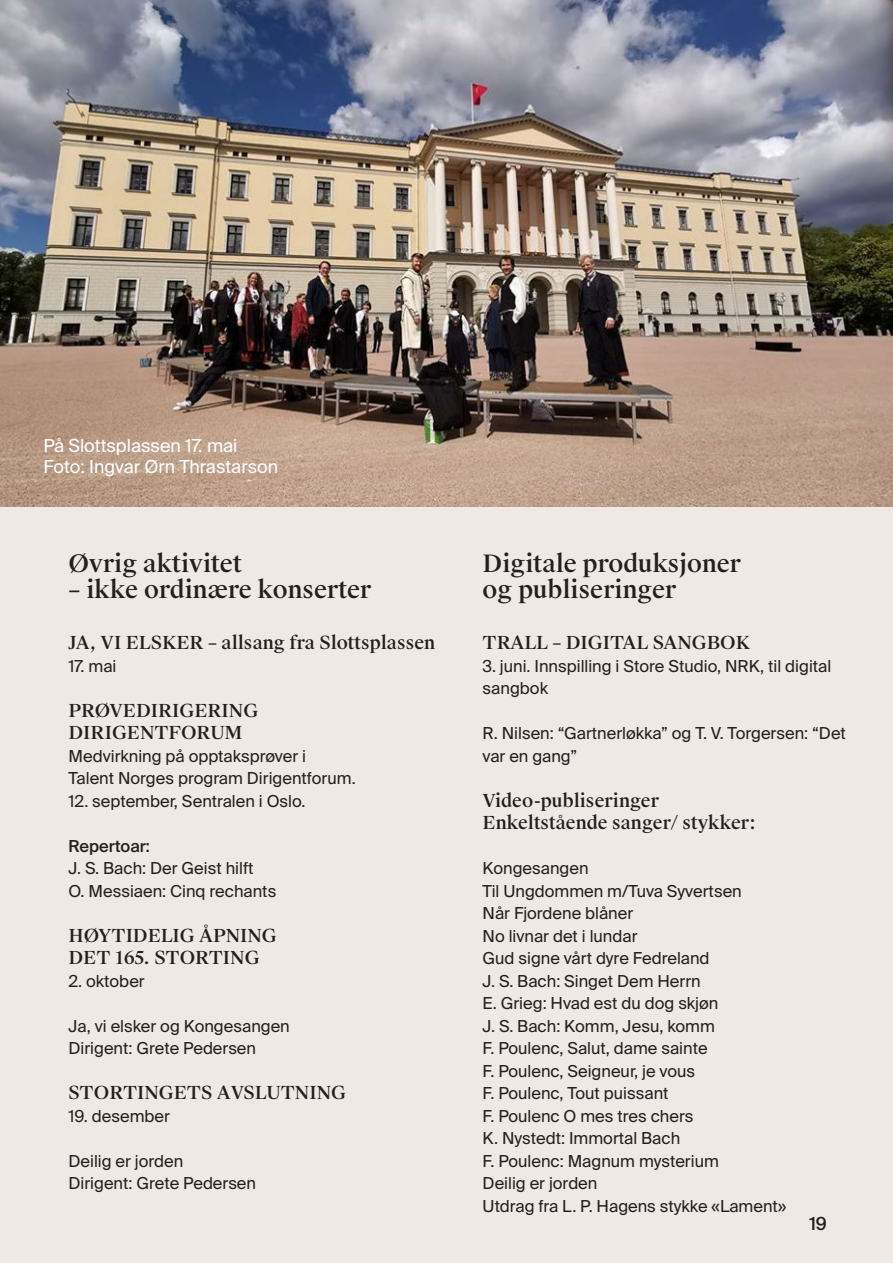
<style>
.page{position:relative;width:893px;height:1263px;background:#fff}
.page>*{position:absolute;margin:0;border:0;box-sizing:border-box;transform-origin:0 0}
.t1{font:500 24px "Suisse Works";color:#231f20}
.t2{font:500 18px "Suisse Works";color:#231f20}
.t3{font:18px "Suisse Intl";color:#fff}
.t4{font:500 18px "Suisse Intl";color:#231f20}
.t5{font:16.5px/22.5px "Suisse Intl";color:#231f20}
.t6{font:500 16.5px "Suisse Intl";color:#231f20}
</style>
<div class="page">
<div style="left:0;top:506px;width:893px;height:757px;background:#f0e8e5"></div>
<img style="left:0;top:0;width:893px;height:506px">
<p class="t3" style="left:44px;top:435px;width:195px">På Slottsplassen 17. mai</p>
<p class="t3" style="left:44px;top:456px;width:236px">Foto: Ingvar Ørn Thrastarson</p>
<p class="t1" style="left:69px;top:549px;width:175px">Øvrig aktivitet</p>
<p class="t1" style="left:69px;top:574px;width:304px">– ikke ordinære konserter</p>
<p class="t2" style="left:69px;top:632px;width:368px">JA, VI ELSKER – allsang fra Slottsplassen</p>
<p class="t5" style="left:69px;top:655px;width:49px">17. mai</p>
<p class="t2" style="left:69px;top:699px;width:191px">PRØVEDIRIGERING</p>
<p class="t2" style="left:69px;top:722px;width:176px">DIRIGENTFORUM</p>
<p class="t5" style="left:69px;top:745px;width:239px">Medvirkning på opptaksprøver i</p>
<p class="t5" style="left:69px;top:767px;width:289px">Talent Norges program Dirigentforum.</p>
<p class="t5" style="left:69px;top:790px;width:238px">12. september, Sentralen i Oslo.</p>
<p class="t6" style="left:69px;top:836px;width:83px">Repertoar:</p>
<p class="t5" style="left:69px;top:857px;width:186px">J. S. Bach: Der Geist hilft</p>
<p class="t5" style="left:69px;top:880px;width:209px">O. Messiaen: Cinq rechants</p>
<p class="t2" style="left:69px;top:924px;width:210px">HØYTIDELIG ÅPNING</p>
<p class="t2" style="left:69px;top:947px;width:193px">DET 165. STORTING</p>
<p class="t5" style="left:69px;top:970px;width:78px">2. oktober</p>
<p class="t5" style="left:69px;top:1015px;width:223px">Ja, vi elsker og Kongesangen</p>
<p class="t5" style="left:69px;top:1037px;width:189px">Dirigent: Grete Pedersen</p>
<p class="t2" style="left:69px;top:1082px;width:279px">STORTINGETS AVSLUTNING</p>
<p class="t5" style="left:69px;top:1105px;width:103px">19. desember</p>
<p class="t5" style="left:69px;top:1150px;width:116px">Deilig er jorden</p>
<p class="t5" style="left:69px;top:1172px;width:189px">Dirigent: Grete Pedersen</p>
<p class="t1" style="left:483px;top:549px;width:260px">Digitale produksjoner</p>
<p class="t1" style="left:483px;top:574px;width:195px">og publiseringer</p>
<p class="t2" style="left:483px;top:632px;width:269px">TRALL – DIGITAL SANGBOK</p>
<p class="t5" style="left:483px;top:655px;width:350px">3. juni. Innspilling i Store Studio, NRK, til digital sangbok</p>
<p class="t5" style="left:483px;top:722px;width:365px">R. Nilsen: “Gartnerløkka” og T. V. Torgersen: “Det var en gang”</p>
<p class="t2" style="left:483px;top:789px;width:178px">Video-publiseringer</p>
<p class="t2" style="left:483px;top:812px;width:275px">Enkeltstående sanger/ stykker:</p>
<p class="t5" style="left:483px;top:857px;width:107px">Kongesangen</p>
<p class="t5" style="left:483px;top:880px;width:261px">Til Ungdommen m/Tuva Syvertsen</p>
<p class="t5" style="left:483px;top:902px;width:152px">Når Fjordene blåner</p>
<p class="t5" style="left:483px;top:925px;width:156px">No livnar det i lundar</p>
<p class="t5" style="left:483px;top:947px;width:228px">Gud signe vårt dyre Fedreland</p>
<p class="t5" style="left:483px;top:970px;width:220px">J. S. Bach: Singet Dem Herrn</p>
<p class="t5" style="left:483px;top:992px;width:237px">E. Grieg: Hvad est du dog skjøn</p>
<p class="t5" style="left:483px;top:1015px;width:234px">J. S. Bach: Komm, Jesu, komm</p>
<p class="t5" style="left:483px;top:1037px;width:226px">F. Poulenc, Salut, dame sainte</p>
<p class="t5" style="left:483px;top:1060px;width:214px">F. Poulenc, Seigneur, je vous</p>
<p class="t5" style="left:483px;top:1082px;width:187px">F. Poulenc, Tout puissant</p>
<p class="t5" style="left:483px;top:1105px;width:212px">F. Poulenc O mes tres chers</p>
<p class="t5" style="left:483px;top:1127px;width:199px">K. Nystedt: Immortal Bach</p>
<p class="t5" style="left:483px;top:1150px;width:238px">F. Poulenc: Magnum mysterium</p>
<p class="t5" style="left:483px;top:1172px;width:116px">Deilig er jorden</p>
<p class="t5" style="left:483px;top:1195px;width:305px">Utdrag fra L. P. Hagens stykke «Lament»</p>
<p class="t4" style="left:810px;top:1213px;width:19px">19</p>
</div>
